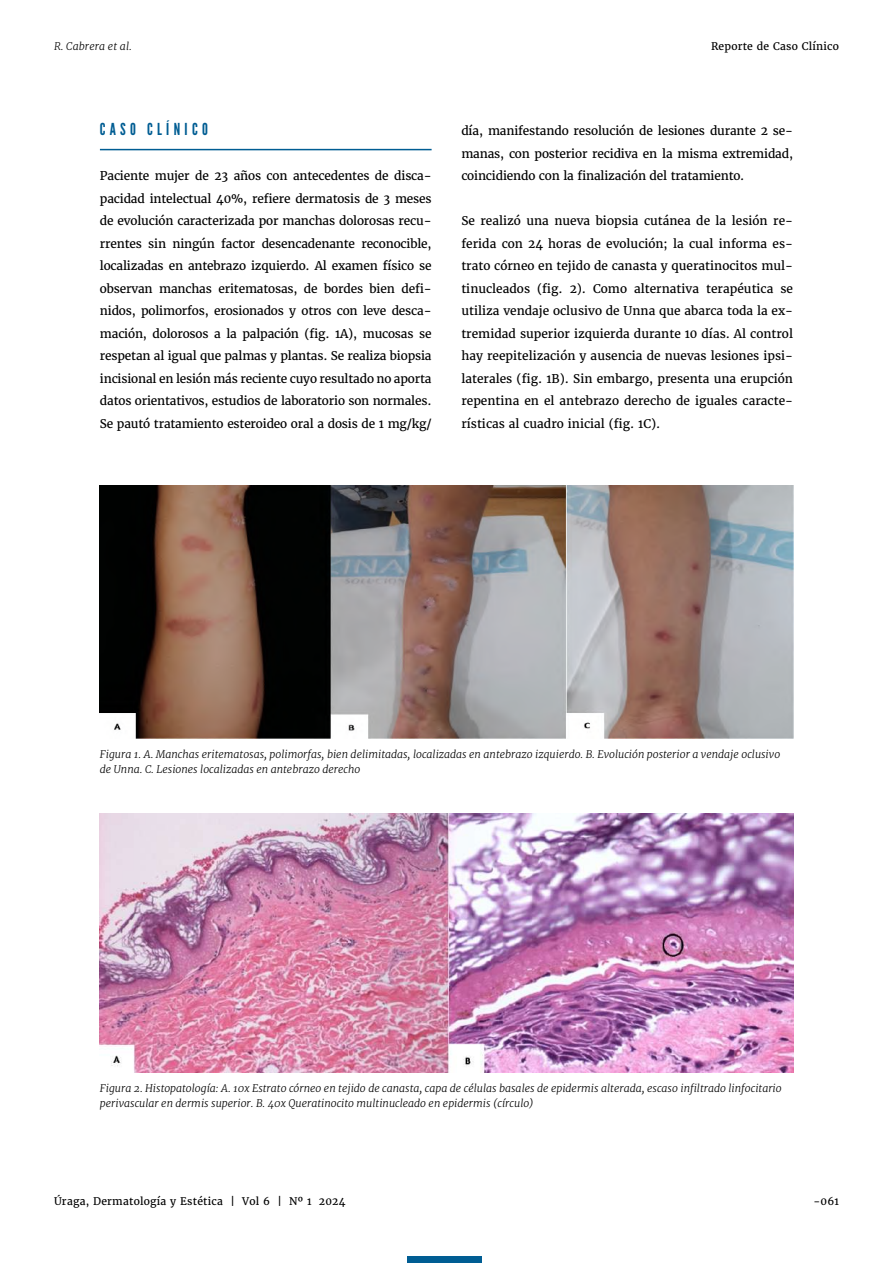
<style>
.page{position:relative;width:893px;height:1263px;background:#fff}
.page>*{position:absolute;margin:0;border:0;box-sizing:border-box;transform-origin:0 0}
.t1{font:16.5px "League Gothic";letter-spacing:.26em;color:#005d93}
.t2{font:12px/22.5px "Merriweather";letter-spacing:-.015em;color:#000;text-align:justify}
.t3{font:italic 300 10.5px/15px "Merriweather";color:#000}
.t4{font:10.5px "Merriweather";letter-spacing:.02em;color:#000}
</style>
<div class="page">
<div style="left:407px;top:1257px;width:75px;height:6px;background:#005d93"></div>
<hr style="left:100px;top:149px;width:332px;height:1px;background:#005d93">
<img style="left:100px;top:485px;width:693px;height:254px">
<img style="left:100px;top:813px;width:693px;height:260px">
<p class="t3" style="left:54px;top:39px;width:79px">R. Cabrera et al.</p>
<p class="t4" style="left:711px;top:40px;width:129px">Reporte de Caso Clínico</p>
<h1 class="t1" style="left:100px;top:120px;width:109px">CASO CLÍNICO</h1>
<p class="t2" style="left:100px;top:165px;width:333px">Paciente mujer de 23 años con antecedentes de disca&shy;pacidad intelectual 40%, refiere dermatosis de 3 meses de evolución caracterizada por manchas dolorosas recu&shy;rrentes sin ningún factor desencadenante reconocible, localizadas en antebrazo izquierdo. Al examen físico se observan manchas eritematosas, de bordes bien defi&shy;nidos, polimorfos, erosionados y otros con leve desca&shy;mación, dolorosos a la palpación (fig. 1A), mucosas se respetan al igual que palmas y plantas. Se realiza biopsia incisional en lesión más reciente cuyo resultado no aporta datos orientativos, estudios de laboratorio son normales.<br>Se pautó tratamiento esteroideo oral a dosis de 1 mg/kg/</p>
<p class="t2" style="left:461px;top:119px;width:333px">día, manifestando resolución de lesiones durante 2 se&shy;manas, con posterior recidiva en la misma extremidad, coincidiendo con la finalización del tratamiento.</p>
<p class="t2" style="left:461px;top:209px;width:333px">Se realizó una nueva biopsia cutánea de la lesión re&shy;ferida con 24 horas de evolución; la cual informa es&shy;trato córneo en tejido de canasta y queratinocitos mul&shy;tinucleados (fig. 2). Como alternativa terapéutica se utiliza vendaje oclusivo de Unna que abarca toda la ex&shy;tremidad superior izquierda durante 10 días. Al control hay reepitelización y ausencia de nuevas lesiones ipsi&shy;laterales (fig. 1B). Sin embargo, presenta una erupción repentina en el antebrazo derecho de iguales caracte&shy;rísticas al cuadro inicial (fig. 1C).</p>
<p class="t3" style="left:100px;top:747px;width:682px">Figura 1. A. Manchas eritematosas, polimorfas, bien delimitadas, localizadas en antebrazo izquierdo. B. Evolución posterior a vendaje oclusivo de Unna. C. Lesiones localizadas en antebrazo derecho</p>
<p class="t3" style="left:100px;top:1081px;width:683px">Figura 2. Histopatología: A. 10x Estrato córneo en tejido de canasta, capa de células basales de epidermis alterada, escaso infiltrado linfocitario perivascular en dermis superior. B. 40x Queratinocito multinucleado en epidermis (círculo)</p>
<p class="t4" style="left:54px;top:1195px;width:293px">Úraga, Dermatología y Estética | Vol 6 | Nº 1 2024</p>
<p class="t4" style="left:813px;top:1195px;width:27px">-061</p>
</div>
